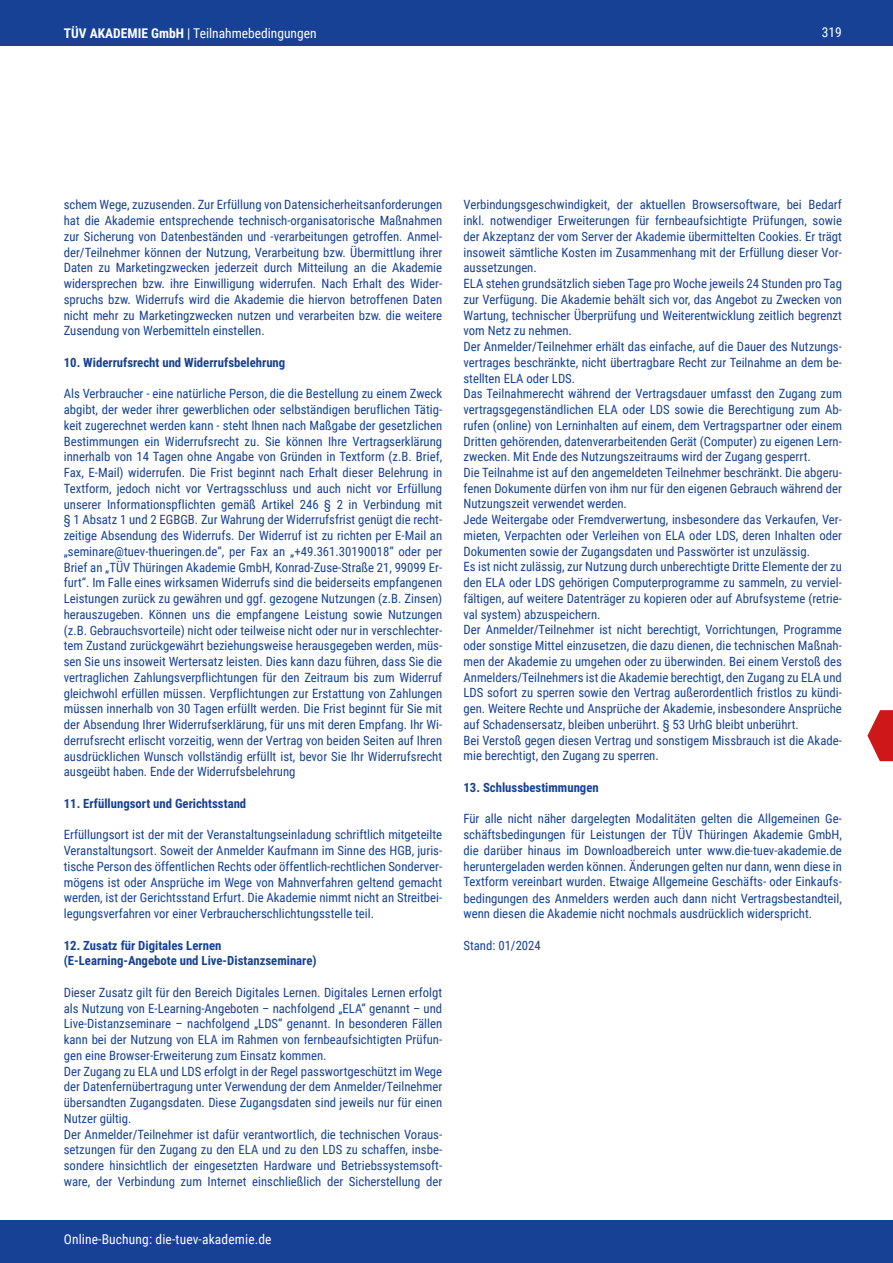
<style>
.page{position:relative;width:893px;height:1263px;background:#fff}
.page>*{position:absolute;margin:0;border:0;box-sizing:border-box;transform-origin:0 0}
.t1{font:13.5px "Roboto Condensed";letter-spacing:.01em;color:#fff}
.Fließtext{font:12.75px/15.8px "Roboto Condensed";color:#164194;text-align:justify}
.Fließtext-2{font:700 12.75px "Roboto Condensed";color:#164194}
.s1{font-weight:700}
</style>
<div class="page">
<div style="left:0;top:1220px;width:893px;height:43px;background:#164194"></div>
<svg style="left:867px;top:710px;width:26px;height:51px"></svg>
<div style="left:0;top:0;width:893px;height:45px;background:#164194"></div>
<p class="t1" style="left:64px;top:23px;width:254px"><span class="s1">TÜV AKADEMIE GmbH</span> | Teilnahmebedingungen</p>
<p class="t1" style="left:822px;top:23px;width:22px">319</p>
<p class="Fließtext" style="left:64px;top:197px;width:380px">schem Wege, zuzusenden. Zur Erfüllung von Datensicherheitsanforderungen hat die Akademie entsprechende technisch-organisatorische Maßnahmen zur Sicherung von Datenbeständen und -verarbeitungen getroffen. Anmel&shy;der/Teilnehmer können der Nutzung, Verarbeitung bzw. Übermittlung ihrer Daten zu Marketingzwecken jederzeit durch Mitteilung an die Akademie widersprechen bzw. ihre Einwilligung widerrufen. Nach Erhalt des Wider&shy;spruchs bzw. Widerrufs wird die Akademie die hiervon betroffenen Daten nicht mehr zu Marketingzwecken nutzen und verarbeiten bzw. die weitere Zusendung von Werbemitteln einstellen.</p>
<p class="Fließtext-2" style="left:64px;top:353px;width:223px">10. Widerrufsrecht und Widerrufsbelehrung</p>
<p class="Fließtext" style="left:64px;top:386px;width:380px">Als Verbraucher - eine natürliche Person, die die Bestellung zu einem Zweck abgibt, der weder ihrer gewerblichen oder selbständigen beruflichen Tätig&shy;keit zugerechnet werden kann - steht Ihnen nach Maßgabe der gesetzlichen Bestimmungen ein Widerrufsrecht zu. Sie können Ihre Vertragserklärung innerhalb von 14 Tagen ohne Angabe von Gründen in Textform (z.B. Brief, Fax, E-Mail) widerrufen. Die Frist beginnt nach Erhalt dieser Belehrung in Textform, jedoch nicht vor Vertragsschluss und auch nicht vor Erfüllung unserer Informationspflichten gemäß Artikel 246 § 2 in Verbindung mit § 1 Absatz 1 und 2 EGBGB. Zur Wahrung der Widerrufsfrist genügt die recht&shy;zeitige Absendung des Widerrufs. Der Widerruf ist zu richten per E-Mail an „seminare@tuev-thueringen.de“, per Fax an „+49.361.30190018“ oder per Brief an „TÜV Thüringen Akademie GmbH, Konrad-Zuse-Straße 21, 99099 Er&shy;furt“. Im Falle eines wirksamen Widerrufs sind die beiderseits empfangenen Leistungen zurück zu gewähren und ggf. gezogene Nutzungen (z.B. Zinsen) herauszugeben. Können uns die empfangene Leistung sowie Nutzungen (z.B. Gebrauchsvorteile) nicht oder teilweise nicht oder nur in verschlechter&shy;tem Zustand zurückgewährt beziehungsweise herausgegeben werden, müs&shy;sen Sie uns insoweit Wertersatz leisten. Dies kann dazu führen, dass Sie die vertraglichen Zahlungsverpflichtungen für den Zeitraum bis zum Widerruf gleichwohl erfüllen müssen. Verpflichtungen zur Erstattung von Zahlungen müssen innerhalb von 30 Tagen erfüllt werden. Die Frist beginnt für Sie mit der Absendung Ihrer Widerrufserklärung, für uns mit deren Empfang. Ihr Wi&shy;derrufsrecht erlischt vorzeitig, wenn der Vertrag von beiden Seiten auf Ihren ausdrücklichen Wunsch vollständig erfüllt ist, bevor Sie Ihr Widerrufsrecht ausgeübt haben. Ende der Widerrufsbelehrung</p>
<p class="Fließtext-2" style="left:64px;top:794px;width:184px">11. Erfüllungsort und Gerichtsstand</p>
<p class="Fließtext" style="left:64px;top:826px;width:380px">Erfüllungsort ist der mit der Veranstaltungseinladung schriftlich mitgeteilte Veranstaltungsort. Soweit der Anmelder Kaufmann im Sinne des HGB, juris&shy;tische Person des öffentlichen Rechts oder öffentlich-rechtlichen Sonderver&shy;mögens ist oder Ansprüche im Wege von Mahnverfahren geltend gemacht werden, ist der Gerichtsstand Erfurt. Die Akademie nimmt nicht an Streitbei&shy;legungsverfahren vor einer Verbraucherschlichtungsstelle teil.</p>
<p class="Fließtext-2" style="left:64px;top:936px;width:159px">12. Zusatz für Digitales Lernen</p>
<p class="Fließtext-2" style="left:64px;top:952px;width:254px">(E-Learning-Angebote und Live-Distanzseminare)</p>
<p class="Fließtext" style="left:64px;top:984px;width:380px">Dieser Zusatz gilt für den Bereich Digitales Lernen. Digitales Lernen erfolgt als Nutzung von E-Learning-Angeboten – nachfolgend „ELA“ genannt – und Live-Distanzseminare – nachfolgend „LDS“ genannt. In besonderen Fällen kann bei der Nutzung von ELA im Rahmen von fernbeaufsichtigten Prüfun&shy;gen eine Browser-Erweiterung zum Einsatz kommen.</p>
<p class="Fließtext" style="left:64px;top:1063px;width:380px">Der Zugang zu ELA und LDS erfolgt in der Regel passwortgeschützt im Wege der Datenfernübertragung unter Verwendung der dem Anmelder/Teilnehmer übersandten Zugangsdaten. Diese Zugangsdaten sind jeweils nur für einen Nutzer gültig.</p>
<p class="Fließtext" style="left:64px;top:1126px;width:380px">Der Anmelder/Teilnehmer ist dafür verantwortlich, die technischen Voraus&shy;setzungen für den Zugang zu den ELA und zu den LDS zu schaffen, insbe&shy;sondere hinsichtlich der eingesetzten Hardware und Betriebssystemsoft&shy;ware, der Verbindung zum Internet einschließlich der Sicherstellung der</p>
<p class="t1" style="left:64px;top:1229px;width:209px">Online-Buchung: die-tuev-akademie.de</p>
<p class="Fließtext" style="left:463px;top:196px;width:380px">Verbindungsgeschwindigkeit, der aktuellen Browsersoftware, bei Bedarf inkl. notwendiger Erweiterungen für fernbeaufsichtigte Prüfungen, sowie der Akzeptanz der vom Server der Akademie übermittelten Cookies. Er trägt insoweit sämtliche Kosten im Zusammenhang mit der Erfüllung dieser Vor&shy;aussetzungen.</p>
<p class="Fließtext" style="left:463px;top:275px;width:380px">ELA stehen grundsätzlich sieben Tage pro Woche jeweils 24 Stunden pro Tag zur Verfügung. Die Akademie behält sich vor, das Angebot zu Zwecken von Wartung, technischer Überprüfung und Weiterentwicklung zeitlich begrenzt vom Netz zu nehmen.</p>
<p class="Fließtext" style="left:463px;top:338px;width:380px">Der Anmelder/Teilnehmer erhält das einfache, auf die Dauer des Nutzungs&shy;vertrages beschränkte, nicht übertragbare Recht zur Teilnahme an dem be&shy;stellten ELA oder LDS.</p>
<p class="Fließtext" style="left:463px;top:385px;width:380px">Das Teilnahmerecht während der Vertragsdauer umfasst den Zugang zum vertragsgegenständlichen ELA oder LDS sowie die Berechtigung zum Ab&shy;rufen (online) von Lerninhalten auf einem, dem Vertragspartner oder einem Dritten gehörenden, datenverarbeitenden Gerät (Computer) zu eigenen Lern&shy;zwecken. Mit Ende des Nutzungszeitraums wird der Zugang gesperrt.</p>
<p class="Fließtext" style="left:463px;top:464px;width:380px">Die Teilnahme ist auf den angemeldeten Teilnehmer beschränkt. Die abgeru&shy;fenen Dokumente dürfen von ihm nur für den eigenen Gebrauch während der Nutzungszeit verwendet werden.</p>
<p class="Fließtext" style="left:463px;top:511px;width:380px">Jede Weitergabe oder Fremdverwertung, insbesondere das Verkaufen, Ver&shy;mieten, Verpachten oder Verleihen von ELA oder LDS, deren Inhalten oder Dokumenten sowie der Zugangsdaten und Passwörter ist unzulässig.</p>
<p class="Fließtext" style="left:463px;top:559px;width:380px">Es ist nicht zulässig, zur Nutzung durch unberechtigte Dritte Elemente der zu den ELA oder LDS gehörigen Computerprogramme zu sammeln, zu verviel&shy;fältigen, auf weitere Datenträger zu kopieren oder auf Abrufsysteme (retrie&shy;val system) abzuspeichern.</p>
<p class="Fließtext" style="left:463px;top:622px;width:380px">Der Anmelder/Teilnehmer ist nicht berechtigt, Vorrichtungen, Programme oder sonstige Mittel einzusetzen, die dazu dienen, die technischen Maßnah&shy;men der Akademie zu umgehen oder zu überwinden. Bei einem Verstoß des Anmelders/Teilnehmers ist die Akademie berechtigt, den Zugang zu ELA und LDS sofort zu sperren sowie den Vertrag außerordentlich fristlos zu kündi&shy;gen. Weitere Rechte und Ansprüche der Akademie, insbesondere Ansprüche auf Schadensersatz, bleiben unberührt. § 53 UrhG bleibt unberührt.</p>
<p class="Fließtext" style="left:463px;top:732px;width:380px">Bei Verstoß gegen diesen Vertrag und sonstigem Missbrauch ist die Akade&shy;mie berechtigt, den Zugang zu sperren.</p>
<p class="Fließtext-2" style="left:463px;top:778px;width:137px">13. Schlussbestimmungen</p>
<p class="Fließtext" style="left:463px;top:811px;width:380px">Für alle nicht näher dargelegten Modalitäten gelten die Allgemeinen Ge&shy;schäftsbedingungen für Leistungen der TÜV Thüringen Akademie GmbH, die darüber hinaus im Downloadbereich unter www.die-tuev-akademie.de heruntergeladen werden können. Änderungen gelten nur dann, wenn diese in Textform vereinbart wurden. Etwaige Allgemeine Geschäfts- oder Einkaufs&shy;bedingungen des Anmelders werden auch dann nicht Vertragsbestandteil, wenn diesen die Akademie nicht nochmals ausdrücklich widerspricht.</p>
<p class="Fließtext" style="left:463px;top:937px;width:79px">Stand: 01/2024</p>
</div>
